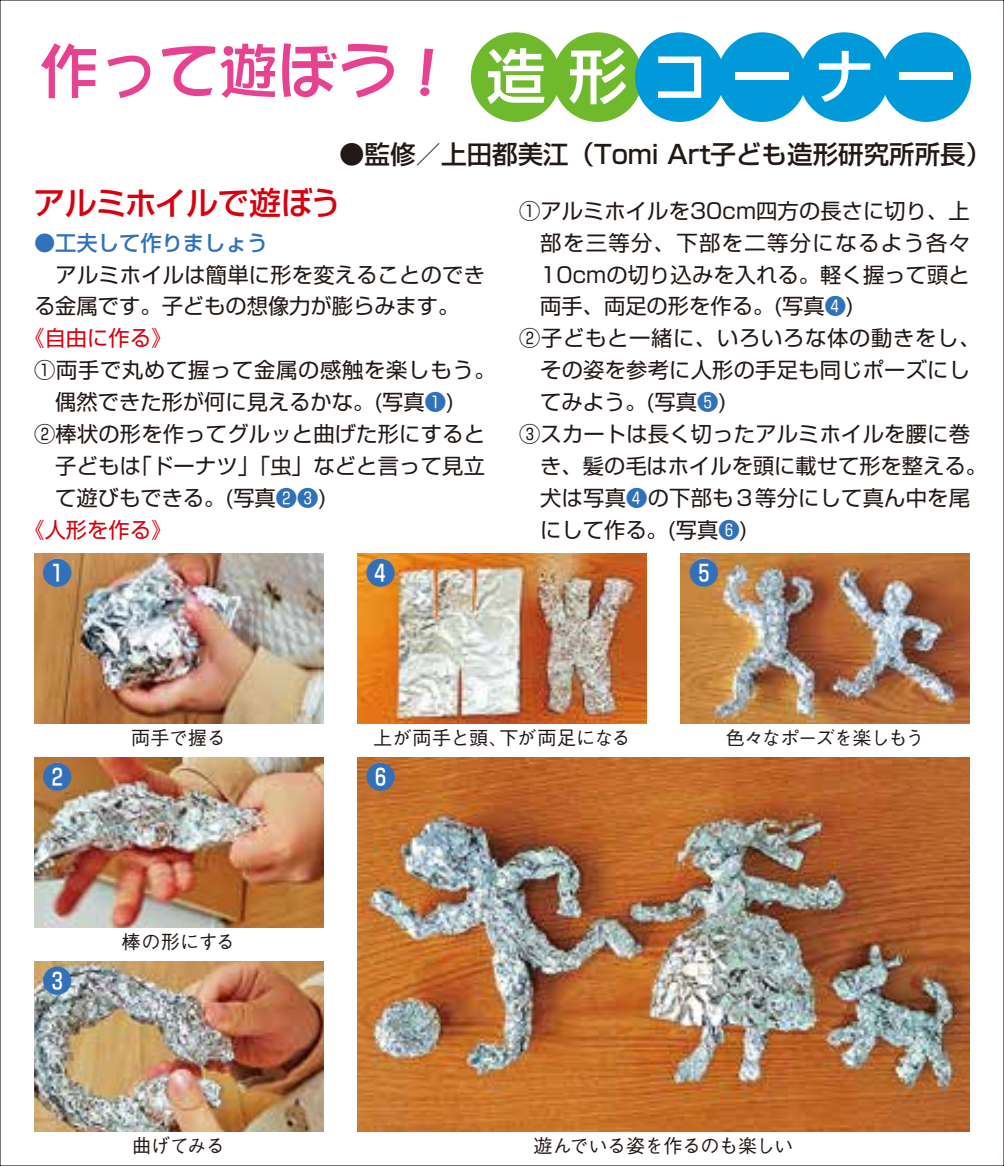
<style>
.page{position:relative;width:1004px;height:1166px;background:#fff}
.page>*{position:absolute;margin:0;border:0;box-sizing:border-box;transform-origin:0 0}
.t1{font:59.4px "DFPOP1 Std W7";color:#e74291}
.t2{font:500 31.8px "Shin Go Pr 6 N";letter-spacing:-.025em;color:#d8000f}
.t3{font:500 29.7px "Shin Go Pr 6 N";color:#3271b9}
.t4{font:500 25.5px "Shin Go Pr 6 N";color:#221815}
.t5{font:21.3px/31.8px "Shin Go Pr 6 N";letter-spacing:.01em;color:#221815}
.t6{font:21.3px "Shin Go Pr 6 N";letter-spacing:.035em;color:#221815}
.t7{font:21.3px "Shin Go Pr 6 N";letter-spacing:.065em;color:#221815}
.t8{font:21.3px "Shin Go Pr 6 N";color:#d7000f}
.t9{font:500 21.3px "Shin Go Pr 6 N";color:#3071b9}
.t10{font:500 19.2px "Gothic BBB Pr 6 N";letter-spacing:-.03em;color:#221815}
.t11{font:500 19.2px "Gothic BBB Pr 6 N";letter-spacing:-.01em;color:#221815}
.t12{font:500 19.2px "Gothic BBB Pr 6 N";letter-spacing:-.065em;color:#221815}
.s1{font-family:"Shin Go Pr 6 N";font-weight:500;font-size:59.7px;color:#fff}
.s2{color:#3071b9}
</style>
<div class="page">
<img style="left:357px;top:757px;width:612px;height:374px">
<img style="left:34px;top:553px;width:289px;height:170px">
<img style="left:357px;top:553px;width:289px;height:170px">
<img style="left:680px;top:553px;width:289px;height:170px">
<img style="left:34px;top:757px;width:289px;height:170px">
<img style="left:34px;top:961px;width:289px;height:170px">
<div style="left:471px;top:32px;width:89px;height:90px;background:#6fba2c;border-radius:50%"></div>
<div style="left:553px;top:32px;width:89px;height:90px;background:#6fba2c;border-radius:50%"></div>
<div style="left:635px;top:32px;width:89px;height:90px;background:#0099d9;border-radius:50%"></div>
<div style="left:717px;top:32px;width:89px;height:90px;background:#0099d9;border-radius:50%"></div>
<div style="left:799px;top:32px;width:89px;height:90px;background:#0099d9;border-radius:50%"></div>
<div style="left:881px;top:32px;width:90px;height:90px;background:#0099d9;border-radius:50%"></div>
<div style="left:44px;top:558px;width:26px;height:25px;background:#fff;border-radius:50%"></div>
<div style="left:368px;top:558px;width:25px;height:25px;background:#fff;border-radius:50%"></div>
<div style="left:691px;top:558px;width:25px;height:25px;background:#fff;border-radius:50%"></div>
<div style="left:44px;top:762px;width:26px;height:26px;background:#fff;border-radius:50%"></div>
<div style="left:44px;top:966px;width:26px;height:26px;background:#fff;border-radius:50%"></div>
<div style="left:368px;top:762px;width:25px;height:26px;background:#fff;border-radius:50%"></div>
<h1 class="t1" style="left:40px;top:39px;width:918px">作って遊ぼう！<span class="s1">造形コーナー</span></h1>
<p class="t4" style="left:339px;top:133px;width:653px">●監修／上田都美江（ＴｏｍｉＡｒｔ子ども造形研究所所長）</p>
<h2 class="t2" style="left:34px;top:177px;width:309px">アルミホイルで遊ぼう</h2>
<p class="t9" style="left:34px;top:225px;width:235px">●工夫して作りましょう</p>
<p class="t5" style="left:34px;top:257px;width:452px">　アルミホイルは簡単に形を変えることのできる金属です。子どもの想像力が膨らみます。</p>
<p class="t8" style="left:23px;top:321px;width:150px">《自由に作る》</p>
<p class="t6" style="left:34px;top:352px;width:463px">①両手で丸めて握って金属の感触を楽しもう。</p>
<p class="t5" style="left:55px;top:384px;width:400px">偶然できた形が何に見えるかな。(写真<span class="s2">❶</span>)</p>
<p class="t5" style="left:34px;top:416px;width:452px">②棒状の形を作ってグルッと曲げた形にすると</p>
<p class="t5" style="left:55px;top:448px;width:431px">子どもは「ドーナツ」「虫」などと言って見立</p>
<p class="t5" style="left:55px;top:480px;width:272px">て遊びもできる。(写真<span class="s2">❷❸</span>)</p>
<p class="t8" style="left:23px;top:512px;width:150px">《人形を作る》</p>
<p class="t5" style="left:519px;top:193px;width:452px">①アルミホイルを30cm四方の長さに切り、上</p>
<p class="t7" style="left:540px;top:225px;width:431px">部を三等分、下部を二等分になるよう各々</p>
<p class="t5" style="left:540px;top:257px;width:431px">10cmの切り込みを入れる。軽く握って頭と</p>
<p class="t5" style="left:540px;top:289px;width:315px">両手、両足の形を作る。(写真<span class="s2">❹</span>)</p>
<p class="t6" style="left:519px;top:321px;width:463px">②子どもと一緒に、いろいろな体の動きをし、</p>
<p class="t5" style="left:540px;top:352px;width:431px">その姿を参考に人形の手足も同じポーズにし</p>
<p class="t5" style="left:540px;top:384px;width:187px">てみよう。(写真<span class="s2">❺</span>)</p>
<p class="t5" style="left:519px;top:416px;width:452px">③スカートは長く切ったアルミホイルを腰に巻</p>
<p class="t5" style="left:540px;top:448px;width:448px">き、髪の毛はホイルを頭に載せて形を整える。</p>
<p class="t5" style="left:540px;top:480px;width:431px">犬は写真<span class="s2">❹</span>の下部も３等分にして真ん中を尾</p>
<p class="t5" style="left:540px;top:512px;width:209px">にして作る。(写真<span class="s2">❻</span>)</p>
<h3 class="t3" style="left:43px;top:548px;width:31px">❶</h3>
<h3 class="t3" style="left:366px;top:548px;width:31px">❹</h3>
<h3 class="t3" style="left:689px;top:548px;width:31px">❺</h3>
<h3 class="t3" style="left:43px;top:752px;width:31px">❷</h3>
<p class="t10" style="left:131px;top:721px;width:96px">両手で握る</p>
<p class="t11" style="left:373px;top:721px;width:259px">上が両手と頭、下が両足になる</p>
<p class="t12" style="left:726px;top:721px;width:200px">色々なポーズを楽しもう</p>
<h3 class="t3" style="left:366px;top:752px;width:31px">❻</h3>
<h3 class="t3" style="left:43px;top:956px;width:31px">❸</h3>
<p class="t10" style="left:122px;top:925px;width:115px">棒の形にする</p>
<p class="t10" style="left:132px;top:1129px;width:94px">曲げてみる</p>
<p class="t10" style="left:533px;top:1129px;width:261px">遊んでいる姿を作るのも楽しい</p>
</div>
